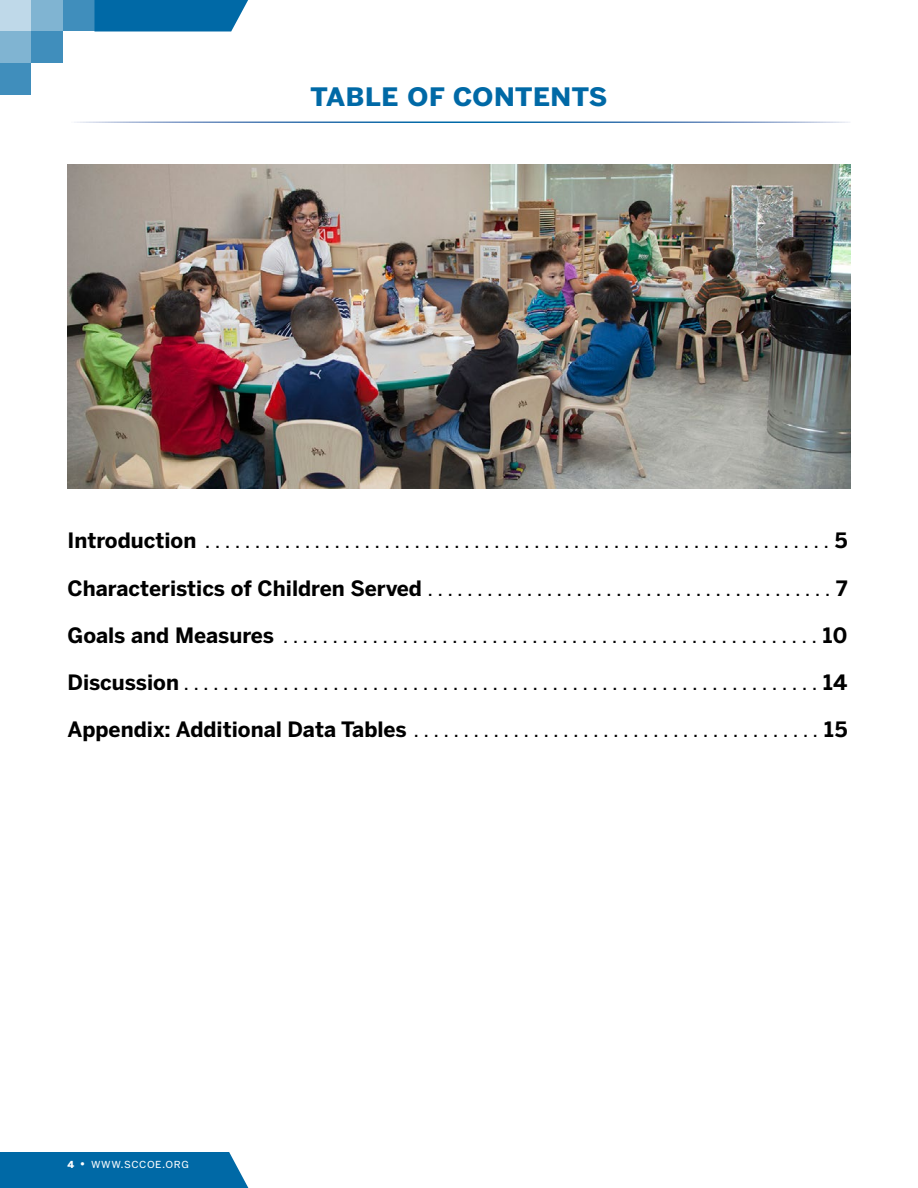
<style>
.page{position:relative;width:918px;height:1188px;background:#fff}
.page>*{position:absolute;margin:0;border:0;box-sizing:border-box;transform-origin:0 0}
.t1{font:31.5px "Benton Sans Bold SC";color:#0069a6}
.t2{font:21px "Benton Sans";color:#000}
.t3{font:12px "Benton Sans Regular SC";letter-spacing:.045em;color:#fff}
.s1{font-weight:700}
.s2{font-family:"Benton Sans Bold SC"}
</style>
<div class="page">
<div style="left:0;top:0;width:32px;height:32px;background:#bfd9e9"></div>
<div style="left:32px;top:0;width:31px;height:32px;background:#80b4d2"></div>
<div style="left:0;top:32px;width:32px;height:31px;background:#80b4d2"></div>
<div style="left:63px;top:0;width:31px;height:32px;background:#408ebc"></div>
<svg style="left:94px;top:0;width:154px;height:32px;background:#1173ac"></svg>
<div style="left:32px;top:32px;width:31px;height:31px;background:#408ebc"></div>
<div style="left:0;top:63px;width:32px;height:31px;background:#408ebc"></div>
<div style="left:0;top:1152px;width:249px;height:36px;background:#0069a6"></div>
<img style="left:68px;top:164px;width:782px;height:325px">
<h1 class="t1" style="left:310px;top:76px;width:299px">TABLE OF CONTENTS</h1>
<p class="t2" style="left:68px;top:528px;width:781px"><span class="s1">Introduction</span> . . . . . . . . . . . . . . . . . . . . . . . . . . . . . . . . . . . . . . . . . . . . . . . . . . . . . . . . . . . . . . . <span class="s1">5</span></p>
<p class="t2" style="left:67px;top:575px;width:782px"><span class="s1">Characteristics of Children Served</span> . . . . . . . . . . . . . . . . . . . . . . . . . . . . . . . . . . . . . . . . . <span class="s1">7</span></p>
<p class="t2" style="left:67px;top:623px;width:782px"><span class="s1">Goals and Measures</span> . . . . . . . . . . . . . . . . . . . . . . . . . . . . . . . . . . . . . . . . . . . . . . . . . . . . . . <span class="s1">10</span></p>
<p class="t2" style="left:67px;top:670px;width:781px"><span class="s1">Discussion</span> . . . . . . . . . . . . . . . . . . . . . . . . . . . . . . . . . . . . . . . . . . . . . . . . . . . . . . . . . . . . . . . . <span class="s1">14</span></p>
<p class="t2" style="left:67px;top:717px;width:782px"><span class="s1">Appendix: Additional Data Tables</span> . . . . . . . . . . . . . . . . . . . . . . . . . . . . . . . . . . . . . . . . . <span class="s1">15</span></p>
<p class="t3" style="left:68px;top:1156px;width:123px"><span class="s2">4 •</span> www.sccoe.org</p>
</div>
